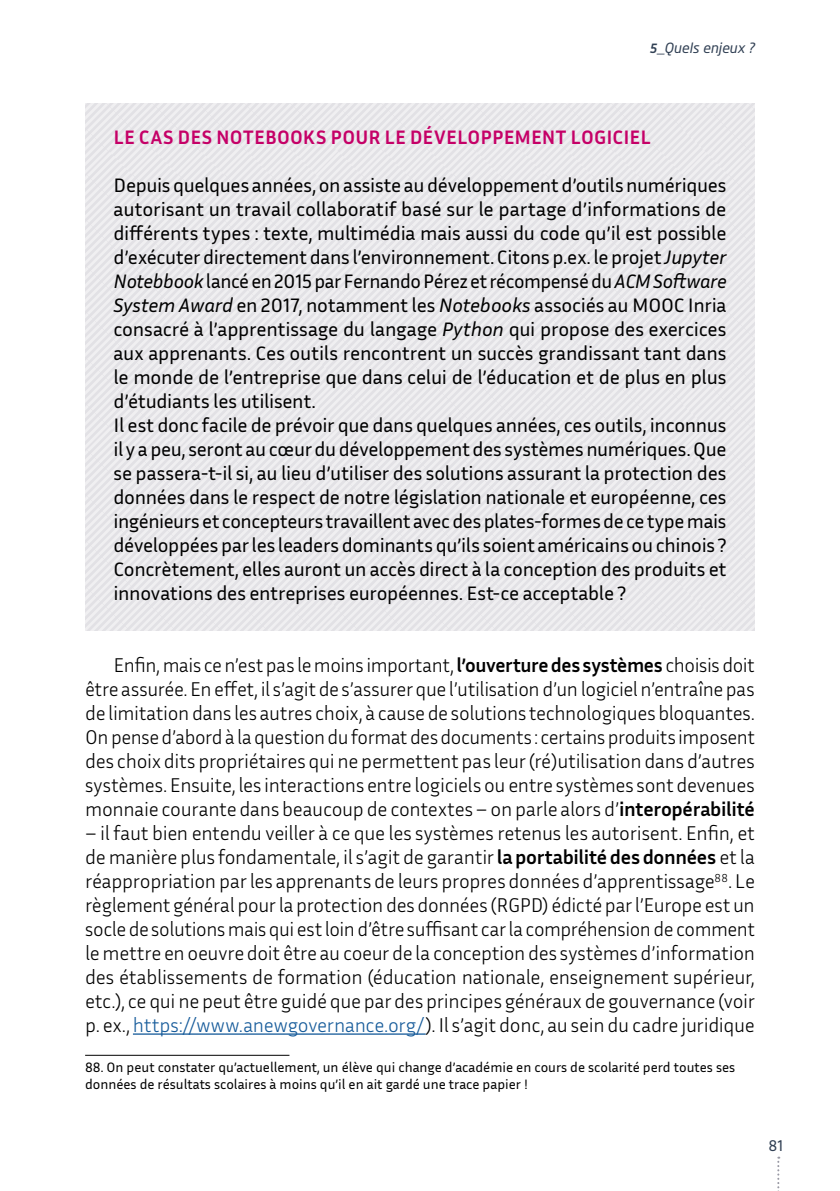
<style>
.page{position:relative;width:840px;height:1191px;background:#fff}
.page>*{position:absolute;margin:0;border:0;box-sizing:border-box;transform-origin:0 0}
.t1{font:300 20px/24px "Inria Sans";letter-spacing:-.01em;color:#000;text-align:justify}
.t2{font:20px/24px "Inria Sans";letter-spacing:-.01em;color:#000}
.t3{font:700 20px "Inria Sans";letter-spacing:.01em;color:#c50067}
.t4{font:16px "Inria Sans";color:#314054}
.t5{font:14px/16.8px "Inria Sans";color:#000}
.t6{font:italic 14px "Neo Sans Std";color:#314054}
.s1{font-family:"Inria Sans";font-weight:700}
.s2{font-style:italic}
.s3{font-weight:700}
.s4{color:#165b9a}
</style>
<div class="page">
<svg style="left:777px;top:1157px;width:1px;height:34px"></svg>
<hr style="left:133px;top:1033px;width:292px;height:1px;background:#165b9a">
<div style="left:85px;top:103px;width:669px;height:528px;background:#eae9ec"></div>
<hr style="left:85px;top:1054px;width:204px;height:1px;background:#000">
<p class="t6" style="left:650px;top:39px;width:106px"><span class="s1">5</span>_Quels enjeux ?</p>
<p class="t3" style="left:113px;top:124px;width:538px">LE CAS DES NOTEBOOKS POUR LE DÉVELOPPEMENT LOGICIEL</p>
<p class="t2" style="left:113px;top:173px;width:614px">Depuis quelques années, on assiste au développement d’outils numériques autorisant un travail collaboratif basé sur le partage d’informations de différents types : texte, multimédia mais aussi du code qu’il est possible d’exécuter directement dans l’environnement. Citons p.ex. le projet <span class="s2">Jupyter Notebbook</span> lancé en 2015 par Fernando Pérez et récompensé du <span class="s2">ACM Software System Award</span> en 2017, notamment les <span class="s2">Notebooks</span> associés au MOOC Inria consacré à l’apprentissage du langage <span class="s2">Python</span> qui propose des exercices aux apprenants. Ces outils rencontrent un succès grandissant tant dans le monde de l’entreprise que dans celui de l’éducation et de plus en plus d’étudiants les utilisent.<br>Il est donc facile de prévoir que dans quelques années, ces outils, inconnus il y a peu, seront au cœur du développement des systèmes numériques. Que se passera-t-il si, au lieu d’utiliser des solutions assurant la protection des données dans le respect de notre législation nationale et européenne, ces ingénieurs et concepteurs travaillent avec des plates-formes de ce type mais développées par les leaders dominants qu’ils soient américains ou chinois ?<br>Concrètement, elles auront un accès direct à la conception des produits et innovations des entreprises européennes. Est-ce acceptable ?</p>
<p class="t1" style="left:85px;top:652px;width:671px;text-indent:28px">Enfin, mais ce n’est pas le moins important, <span class="s3">l’ouverture des systèmes</span> choisis doit être assurée. En effet, il s’agit de s’assurer que l’utilisation d’un logiciel n’entraîne pas de limitation dans les autres choix, à cause de solutions technologiques bloquantes.<br>On pense d’abord à la question du format des documents : certains produits imposent des choix dits propriétaires qui ne permettent pas leur (ré)utilisation dans d’autres systèmes. Ensuite, les interactions entre logiciels ou entre systèmes sont devenues monnaie courante dans beaucoup de contextes – on parle alors d’<span class="s3">interopérabilité</span></p>
<p class="t1" style="left:85px;top:820px;width:671px">– il faut bien entendu veiller à ce que les systèmes retenus les autorisent. Enfin, et de manière plus fondamentale, il s’agit de garantir<span class="s3">la portabilité des données</span> et la réappropriation par les apprenants de leurs propres données d’apprentissage<sup>88</sup>. Le règlement général pour la protection des données (RGPD) édicté par l’Europe est un socle de solutions mais qui est loin d’être suffisant car la compréhension de comment le mettre en oeuvre doit être au coeur de la conception des systèmes d’information des établissements de formation (éducation nationale, enseignement supérieur, etc.), ce qui ne peut être guidé que par des principes généraux de gouvernance (voir p. ex., <span class="s4">https://www.anewgovernance.org/</span>). Il s’agit donc, au sein du cadre juridique</p>
<p class="t5" style="left:85px;top:1058px;width:651px">88. On peut constater qu’actuellement, un élève qui change d’académie en cours de scolarité perd toutes ses données de résultats scolaires à moins qu’il en ait gardé une trace papier !</p>
<p class="t4" style="left:768px;top:1135px;width:16px">81</p>
</div>
